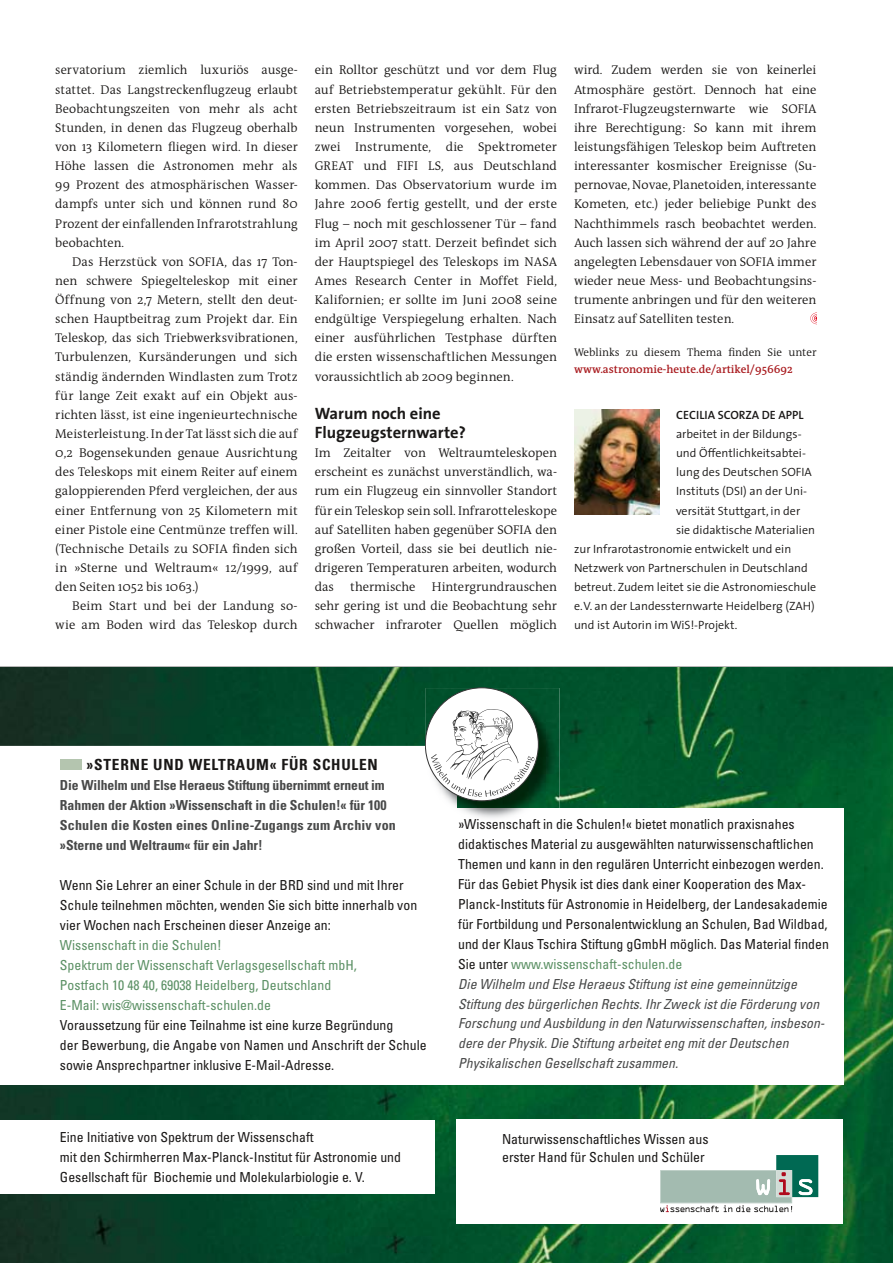
<style>
.page{position:relative;width:893px;height:1263px;background:#fff}
.page>*{position:absolute;margin:0;border:0;box-sizing:border-box;transform-origin:0 0}
.t1{font:700 16.5px/19.2px "The Sans";color:#1a1817}
.t2{font:700 condensed 15.3px "Univers";letter-spacing:.05em;color:#1a1817}
.t3{font:condensed 13.8px/20px "Univers";color:#1a1817}
.t4{font:700 condensed 13.8px/20px "Univers";color:#484949}
.t5{font:condensed 13.8px/20px "Univers";color:#5b9064}
.t6{font:300 12.75px/19.2px "The Antiqua B4";color:#1a1817;text-align:justify}
.t7{font:300 12px "The Sans";color:#1a1817}
.t8{font:600 12px "The Sans";color:#1a1817}
.t9{font:600 11.25px "The Antiqua B6";color:#a91b1f}
.t10{font:300 11.25px "The Antiqua B4";color:#1a1817}
.s1{color:#5b9064}
.s2{font-style:italic;color:#484949}
</style>
<div class="page">
<svg style="left:810px;top:312px;width:6px;height:12px"></svg>
<hr style="left:0;top:667px;width:893px;height:1px;background:#1a1817">
<img style="left:574px;top:409px;width:85px;height:105px">
<img style="left:0;top:668px;width:893px;height:595px">
<div style="left:0;top:746px;width:456px;height:90px;background:#fff"></div>
<div style="left:0;top:809px;width:843px;height:276px;background:#fff"></div>
<div style="left:456px;top:1120px;width:387px;height:104px;background:#fff"></div>
<svg style="left:660px;top:1155px;width:158px;height:57px"></svg>
<div style="left:0;top:1120px;width:435px;height:73px;background:#fff"></div>
<img style="left:426px;top:688px;width:133px;height:130px">
<img style="left:426px;top:757px;width:30px;height:52px">
<div style="left:425px;top:688px;width:113px;height:113px;background:#fff;border-radius:50%"></div>
<svg style="left:431px;top:709px;width:104px;height:88px"></svg>
<div style="left:60px;top:759px;width:22px;height:11px;background:#b4c5af"></div>
<p class="t6" style="left:55px;top:61px;width:244px">servatorium ziemlich luxuriös ausge&shy;stattet. Das Langstreckenflugzeug erlaubt Beobachtungszeiten von mehr als acht Stunden, in denen das Flugzeug oberhalb von 13 Kilometern fliegen wird. In dieser Höhe lassen die Astronomen mehr als 99 Prozent des atmosphärischen Wasser&shy;dampfs unter sich und können rund 80<br>Prozent der einfallenden Infrarotstrahlung beobachten.</p>
<p class="t6" style="left:55px;top:252px;width:244px;text-indent:17px">Das Herzstück von SOFIA, das 17 Ton&shy;nen schwere Spiegelteleskop mit einer Öffnung von 2,7 Metern, stellt den deut&shy;schen Hauptbeitrag zum Projekt dar. Ein Teleskop, das sich Triebwerksvibrationen, Turbulenzen, Kursänderungen und sich ständig ändernden Windlasten zum Trotz für lange Zeit exakt auf ein Objekt aus&shy;richten lässt, ist eine ingenieurtechnische Meisterleistung. In der Tat lässt sich die auf 0,2 Bogensekunden genaue Ausrichtung des Teleskops mit einem Reiter auf einem galoppierenden Pferd vergleichen, der aus einer Entfernung von 25 Kilometern mit einer Pistole eine Centmünze treffen will. (Technische Details zu SOFIA finden sich in »Sterne und Weltraum« 12/1999, auf den Seiten 1052 bis 1063.)</p>
<p class="t6" style="left:55px;top:597px;width:244px;text-align:right">Beim Start und bei der Landung so&shy;wie am Boden wird das Teleskop durch</p>
<p class="t6" style="left:315px;top:61px;width:244px">ein Rolltor geschützt und vor dem Flug auf Betriebstemperatur gekühlt. Für den ersten Betriebszeitraum ist ein Satz von neun Instrumenten vorgesehen, wobei zwei Instrumente, die Spektrometer GREAT und FIFI LS, aus Deutschland kommen. Das Observatorium wurde im Jahre 2006 fertig gestellt, und der erste Flug – noch mit geschlossener Tür – fand im April 2007 statt. Derzeit befindet sich der Hauptspiegel des Teleskops im NASA Ames Research Center in Moffet Field, Kalifornien; er sollte im Juni 2008 seine endgültige Verspiegelung erhalten. Nach einer ausführlichen Testphase dürften die ersten wissenschaftlichen Messungen voraussichtlich ab 2009 beginnen.</p>
<p class="t1" style="left:315px;top:404px;width:153px">Warum noch eine<br>Flugzeugsternwarte?</p>
<p class="t6" style="left:315px;top:444px;width:244px">Im Zeitalter von Weltraumteleskopen erscheint es zunächst unverständlich, wa&shy;rum ein Flugzeug ein sinnvoller Standort für ein Teleskop sein soll. Infrarotteleskope auf Satelliten haben gegenüber SOFIA den gro-ßen Vorteil, dass sie bei deutlich nie&shy;drigeren Temperaturen arbeiten, wodurch das</p>
<p class="t6" style="left:315px;top:578px;width:244px;text-indent:117px">Hintergrundrauschen sehr gering ist und die Beobachtung sehr schwacher infraroter Quellen möglich</p>
<p class="t6" style="left:350px;top:578px;width:67px">thermische</p>
<p class="t6" style="left:574px;top:61px;width:244px">wird. Zudem werden sie von keinerlei At-mosphäre gestört. Dennoch hat eine In-frarot-Flugzeugsternwarte wie SOFIA ihre Berechtigung: So kann mit ihrem leistungsfähigen Teleskop beim Auftreten interessanter kosmischer Ereignisse (Su&shy;pernovae, Novae, Planetoiden, interessante Kometen, etc.) jeder beliebige Punkt des Nachthimmels rasch beobachtet werden.<br>Auch lassen sich während der auf 20 Jahre angelegten Lebensdauer von SOFIA immer wieder neue Mess- und Beobachtungsins&shy;trumente anbringen und für den weiteren Einsatz auf Satelliten testen.</p>
<p class="t10" style="left:574px;top:347px;width:244px">Weblinks zu diesem Thema finden Sie unter</p>
<p class="t9" style="left:574px;top:363px;width:220px">www.astronomie-heute.de/artikel/956692</p>
<p class="t8" style="left:676px;top:407px;width:14px">CECILIA</p>
<p class="t8" style="left:718px;top:407px;width:75px">SCORZA DE APPL</p>
<p class="t7" style="left:676px;top:426px;width:127px">arbeitet in der Bildungs-</p>
<p class="t7" style="left:676px;top:445px;width:131px">und Öffentlichkeitsabtei-</p>
<p class="t7" style="left:676px;top:464px;width:137px">lung des Deutschen SOFIA</p>
<p class="t7" style="left:676px;top:484px;width:133px">Instituts (DSI) an der Uni-</p>
<p class="t7" style="left:676px;top:503px;width:126px">versität Stuttgart, in der</p>
<p class="t7" style="left:676px;top:522px;width:140px">sie didaktische Materialien</p>
<p class="t7" style="left:574px;top:541px;width:219px">zur Infrarotastronomie entwickelt und ein</p>
<p class="t7" style="left:574px;top:560px;width:235px">Netzwerk von Partnerschulen in Deutschland</p>
<p class="t7" style="left:574px;top:579px;width:244px">betreut. Zudem leitet sie die Astronomieschule</p>
<p class="t7" style="left:574px;top:598px;width:242px">e.V. an der Landessternwarte Heidelberg (ZAH)</p>
<p class="t7" style="left:574px;top:618px;width:165px">und ist Autorin im WiS!-Projekt.</p>
<p class="t2" style="left:87px;top:756px;width:293px">»STERNE UND WELTRAUM« FÜR SCHULEN</p>
<p class="t4" style="left:60px;top:775px;width:337px">Die Wilhelm und Else Heraeus Stiftung übernimmt erneut im Rahmen der Aktion »Wissenschaft in die Schulen!« für 100<br>Schulen die Kosten eines Online-Zugangs zum Archiv von »Sterne und Weltraum« für ein Jahr!</p>
<p class="t3" style="left:60px;top:875px;width:359px">Wenn Sie Lehrer an einer Schule in der BRD sind und mit Ihrer<br>Schule teilnehmen möchten, wenden Sie sich bitte innerhalb von vier Wochen nach Erscheinen dieser Anzeige an:</p>
<p class="t5" style="left:60px;top:935px;width:298px">Wissenschaft in die Schulen!<br>Spektrum der Wissenschaft Verlagsgesellschaft mbH, Postfach 10 48 40, 69038 Heidelberg, Deutschland E-Mail: wis@wissenschaft-schulen.de</p>
<p class="t3" style="left:60px;top:1014px;width:368px">Voraussetzung für eine Teilnahme ist eine kurze Begründung<br>der Bewerbung, die Angabe von Namen und Anschrift der Schule sowie Ansprechpartner inklusive E-Mail-Adresse.</p>
<p class="t3" style="left:458px;top:814px;width:372px">»Wissenschaft in die Schulen!« bietet monatlich praxisnahes didaktisches Material zu ausgewählten naturwissenschaftlichen Themen und kann in den regulären Unterricht einbezogen werden.<br>Für das Gebiet Physik ist dies dank einer Kooperation des Max-Planck-Instituts für Astronomie in Heidelberg, der Landesakademie für Fortbildung und Personalentwicklung an Schulen, Bad Wildbad, und der Klaus Tschira Stiftung gGmbH möglich. Das Material finden Sie unter <span class="s1">www.wissenschaft-schulen.de<br></span><span class="s2">Die Wilhelm und Else Heraeus Stiftung ist eine gemeinnützige Stiftung des bürgerlichen Rechts. Ihr Zweck ist die Förderung von Forschung und Ausbildung in den Naturwissenschaften, insbeson&shy;dere der Physik. Die Stiftung arbeitet eng mit der Deutschen Physikalischen Gesellschaft zusammen.</span></p>
<p class="t3" style="left:60px;top:1126px;width:343px">Eine Initiative von Spektrum der Wissenschaft<br>mit den Schirmherren Max-Planck-Institut für Astronomie und<br>Gesellschaft für Biochemie und Molekularbiologie e. V.</p>
<p class="t3" style="left:502px;top:1129px;width:208px;line-height:18.5px">Naturwissenschaftliches Wissen aus erster Hand für Schulen und Schüler</p>
</div>
